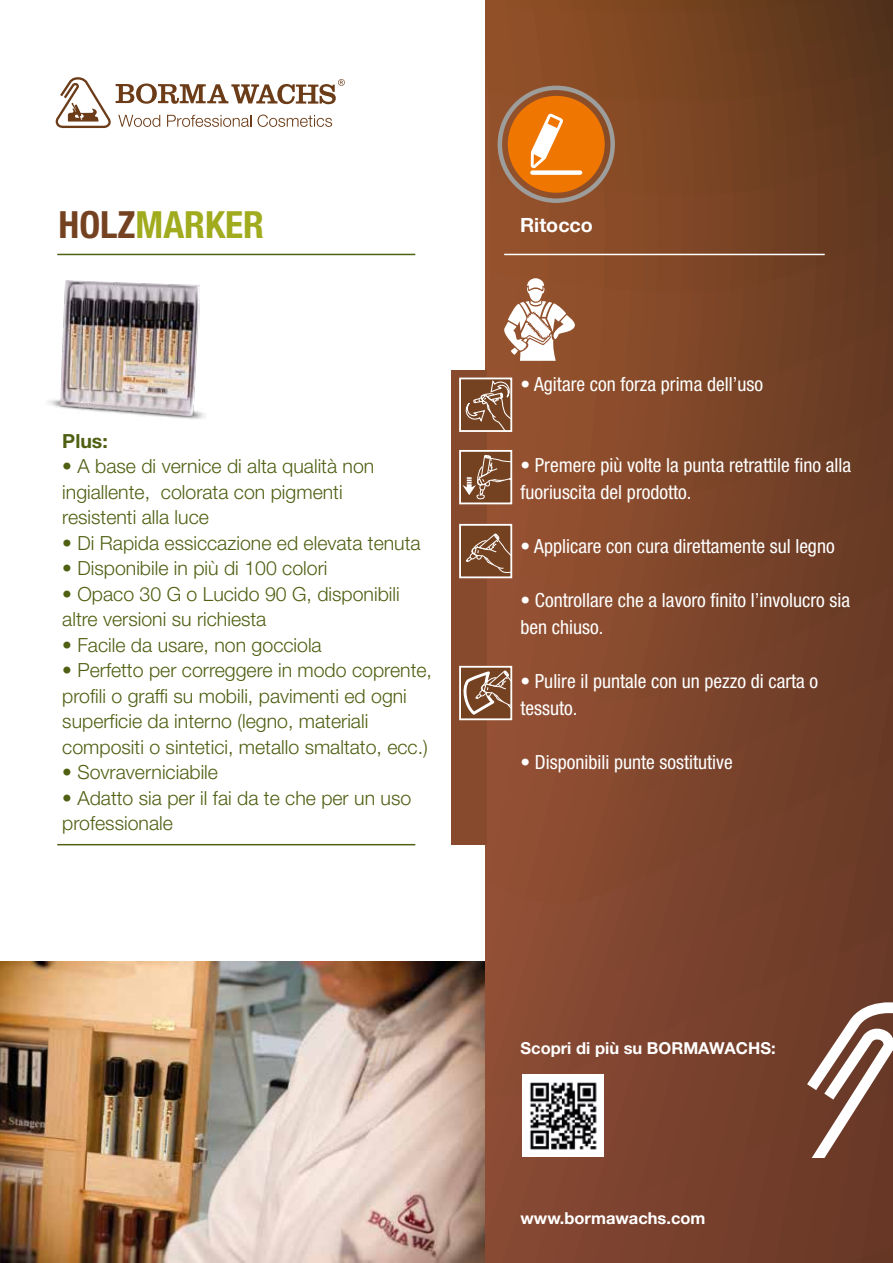
<style>
.page{position:relative;width:893px;height:1263px;background:#fff}
.page>*{position:absolute;margin:0;border:0;box-sizing:border-box;transform-origin:0 0}
.t1{font:700 condensed 37.5px "Helvetica Neue";color:#a0ab1e}
.t2{font:700 19.65px "Helvetica Neue";color:#fff}
.t3{font:300 19.5px/25.5px "Helvetica Neue";color:#4f6013}
.t4{font:condensed 19.5px/27px "Helvetica Neue";color:#fff}
.t5{font:700 19.5px "Helvetica Neue";color:#4f6013}
.t6{font:700 16.5px "Helvetica Neue";color:#fff}
.s1{color:#754221}
</style>
<div class="page">
<img style="left:0;top:961px;width:485px;height:302px">
<div style="left:485px;top:0;width:408px;height:1263px;background:linear-gradient(to right,#965233,#633822)"></div>
<div style="left:451px;top:371px;width:36px;height:474px;background:#874a2c"></div>
<svg style="left:55px;top:77px;width:290px;height:51px"></svg>
<svg style="left:781px;top:1002px;width:112px;height:155px"></svg>
<svg style="left:502px;top:277px;width:77px;height:84px"></svg>
<hr style="left:57px;top:254px;width:358px;height:1px;background:#4f6013">
<hr style="left:504px;top:254px;width:321px;height:1px;background:#fff">
<hr style="left:57px;top:844px;width:358px;height:1px;background:#4f6013">
<img style="left:522px;top:1074px;width:82px;height:82px">
<svg style="left:459px;top:524px;width:53px;height:54px;background:#91684e"></svg>
<svg style="left:459px;top:378px;width:53px;height:54px;background:#966f56"></svg>
<div style="left:508px;top:96px;width:97px;height:97px;background:#ee7601;border-radius:50%"></div>
<div style="left:498px;top:86px;width:117px;height:117px;border:4px solid #9d9d9c;border-radius:50%"></div>
<div style="left:530px;top:170px;width:52px;height:5px;background:#fff;border-radius:2px"></div>
<svg style="left:531px;top:114px;width:32px;height:54px"></svg>
<img style="left:48px;top:397px;width:158px;height:22px">
<img style="left:61px;top:280px;width:139px;height:136px">
<svg style="left:459px;top:450px;width:53px;height:54px;background:#956e55"></svg>
<svg style="left:459px;top:666px;width:53px;height:54px;background:#9d7961"></svg>
<h1 class="t1" style="left:59px;top:202px;width:207px"><span class="s1">HOLZ</span>MARKER</h1>
<p class="t5" style="left:62px;top:429px;width:47px">Plus:</p>
<p class="t3" style="left:62px;top:453px;width:314px">• A base di vernice di alta qualità non ingiallente, colorata con pigmenti resistenti alla luce</p>
<p class="t3" style="left:62px;top:530px;width:360px">• Di Rapida essiccazione ed elevata tenuta</p>
<p class="t3" style="left:62px;top:555px;width:267px">• Disponibile in più di 100 colori</p>
<p class="t3" style="left:62px;top:581px;width:339px">• Opaco 30 G o Lucido 90 G, disponibili altre versioni su richiesta</p>
<p class="t3" style="left:62px;top:632px;width:261px">• Facile da usare, non gocciola</p>
<p class="t3" style="left:62px;top:657px;width:371px">• Perfetto per correggere in modo coprente, profili o graffi su mobili, pavimenti ed ogni superficie da interno (legno, materiali compositi o sintetici, metallo smaltato, ecc.)</p>
<p class="t3" style="left:62px;top:759px;width:157px">• Sovraverniciabile</p>
<p class="t3" style="left:62px;top:785px;width:350px">• Adatto sia per il fai da te che per un uso professionale</p>
<p class="t2" style="left:520px;top:212px;width:74px">Ritocco</p>
<p class="t4" style="left:520px;top:371px;width:244px">• Agitare con forza prima dell’uso</p>
<p class="t4" style="left:520px;top:452px;width:332px">• Premere più volte la punta retrattile fino alla fuoriuscita del prodotto.</p>
<p class="t4" style="left:520px;top:533px;width:316px">• Applicare con cura direttamente sul legno</p>
<p class="t4" style="left:520px;top:587px;width:331px">• Controllare che a lavoro finito l’involucro sia ben chiuso.</p>
<p class="t4" style="left:520px;top:668px;width:299px">• Pulire il puntale con un pezzo di carta o tessuto.</p>
<p class="t4" style="left:520px;top:749px;width:214px">• Disponibili punte sostitutive</p>
<p class="t6" style="left:520px;top:1038px;width:257px">Scopri di più su BORMAWACHS:</p>
<p class="t6" style="left:520px;top:1207px;width:187px">www.bormawachs.com</p>
</div>
